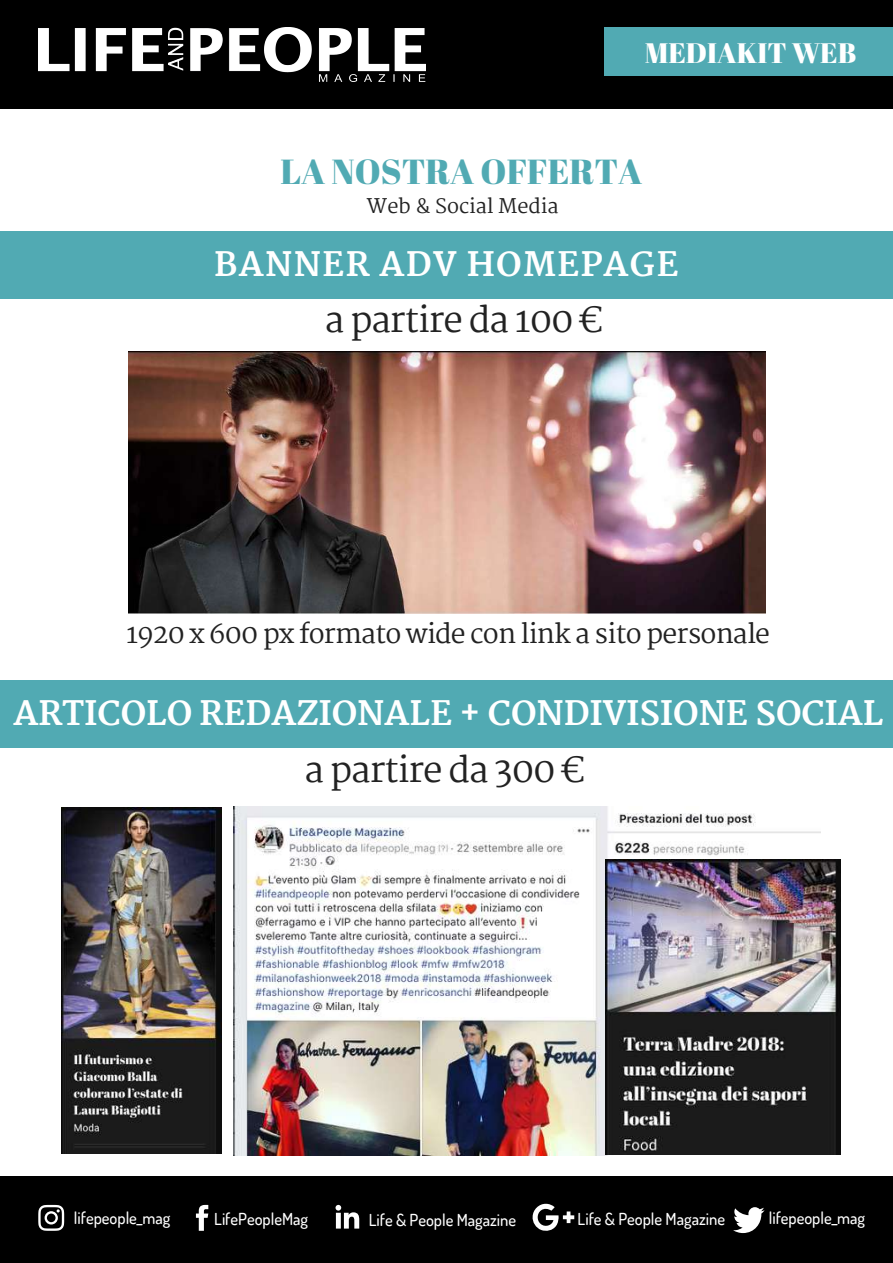
<style>
.page{position:relative;width:893px;height:1263px;background:#fff}
.page>*{position:absolute;margin:0;border:0;box-sizing:border-box;transform-origin:0 0}
.t1{font:34.8px "Martel";letter-spacing:-.03em;color:#222}
.t2{font:34.8px "Abril Fatface";color:#51aab3}
.t3{font:800 33.15px "Martel";color:#fff}
.t4{font:800 33.15px "Martel";letter-spacing:.04em;color:#fff}
.t5{font:28.2px "Abril Fatface";color:#fff}
.t6{font:26.55px "Martel";letter-spacing:-.03em;color:#222}
.t7{font:19.8px "Martel";color:#222}
.t8{font:500 16.5px "Dosis";color:#fff}
</style>
<div class="page">
<div style="left:0;top:0;width:893px;height:108px;background:#000"></div>
<div style="left:0;top:1177px;width:893px;height:86px;background:#000"></div>
<img style="left:38px;top:27px;width:388px;height:54px">
<div style="left:605px;top:27px;width:288px;height:48px;background:#51aab3"></div>
<svg style="left:196px;top:1205px;width:12px;height:26px"></svg>
<svg style="left:38px;top:1205px;width:26px;height:26px"></svg>
<svg style="left:335px;top:1205px;width:24px;height:23px"></svg>
<svg style="left:533px;top:1204px;width:41px;height:27px"></svg>
<svg style="left:733px;top:1207px;width:32px;height:26px"></svg>
<div style="left:0;top:231px;width:893px;height:67px;background:#51aab3"></div>
<div style="left:0;top:680px;width:893px;height:68px;background:#51aab3"></div>
<img style="left:128px;top:351px;width:638px;height:263px">
<img style="left:62px;top:807px;width:160px;height:346px">
<img style="left:233px;top:806px;width:588px;height:349px">
<img style="left:606px;top:859px;width:234px;height:295px">
<h3 class="t5" style="left:645px;top:33px;width:213px">MEDIAKIT WEB</h3>
<h1 class="t2" style="left:280px;top:147px;width:363px">LA NOSTRA OFFERTA</h1>
<p class="t7" style="left:367px;top:194px;width:193px">Web &amp; Social Media</p>
<h2 class="t4" style="left:214px;top:245px;width:466px">BANNER ADV HOMEPAGE</h2>
<h1 class="t1" style="left:325px;top:300px;width:280px">a partire da 100 €</h1>
<h3 class="t6" style="left:126px;top:618px;width:645px">1920 x 600 px formato wide con link a sito personale</h3>
<h2 class="t3" style="left:13px;top:694px;width:871px">ARTICOLO REDAZIONALE + CONDIVISIONE SOCIAL</h2>
<h1 class="t1" style="left:304px;top:749px;width:282px">a partire da 300 €</h1>
<p class="t8" style="left:74px;top:1207px;width:98px">lifepeople_mag</p>
<p class="t8" style="left:214px;top:1208px;width:95px">LifePeopleMag</p>
<p class="t8" style="left:369px;top:1209px;width:149px">Life &amp; People Magazine</p>
<p class="t8" style="left:578px;top:1208px;width:149px">Life &amp; People Magazine</p>
<p class="t8" style="left:769px;top:1207px;width:98px">lifepeople_mag</p>
</div>
